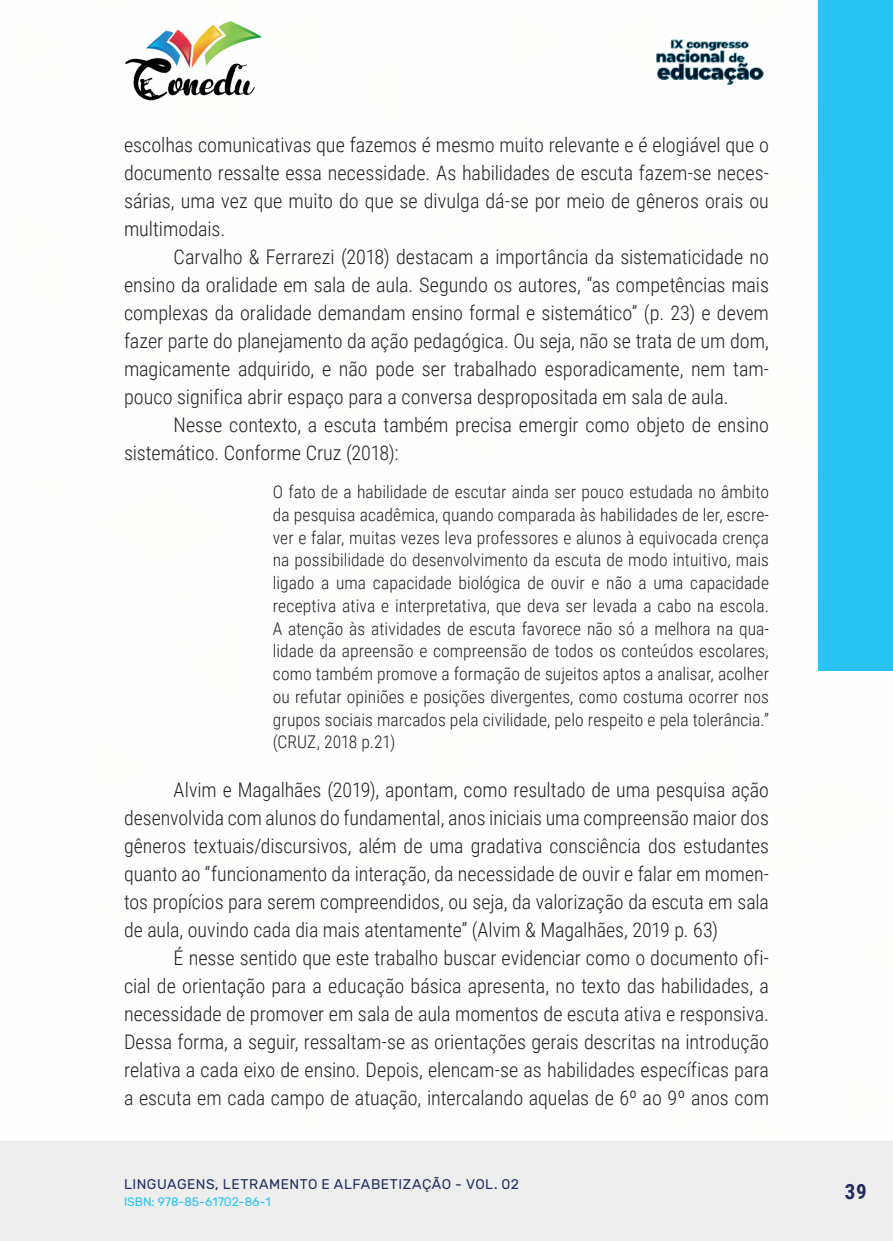
<style>
.page{position:relative;width:893px;height:1241px;background:#fff}
.page>*{position:absolute;margin:0;border:0;box-sizing:border-box;transform-origin:0 0}
.t1{font:700 21px "Roboto Condensed";color:#202d5e}
._9_CORPO{font:300 20.12px/28px "Roboto Condensed";color:#231f20;text-align:justify}
._16_CITACAO{font:300 17.5px/22.8px "Roboto Condensed";letter-spacing:.005em;color:#231f20;text-align:justify}
.t2{font:14px "Rubik";letter-spacing:.035em;color:#202d5e}
.t3{font:12.25px "Rubik";color:#29c4f3}
</style>
<div class="page">
<div style="left:0;top:1141px;width:893px;height:99px;background:#eeeeef"></div>
<div style="left:819px;top:0;width:74px;height:670px;background:#29c4f3"></div>
<img style="left:125px;top:20px;width:137px;height:81px">
<img style="left:656px;top:39px;width:108px;height:46px">
<p class="_9_CORPO" style="left:124px;top:130px;width:646px">escolhas comunicativas que fazemos é mesmo muito relevante e é elogiável que o documento ressalte essa necessidade. As habilidades de escuta fazem-se neces&shy;sárias, uma vez que muito do que se divulga dá-se por meio de gêneros orais ou multimodais.</p>
<p class="_9_CORPO" style="left:124px;top:242px;width:646px;text-indent:50px">Carvalho &amp; Ferrarezi (2018) destacam a importância da sistematicidade no ensino da oralidade em sala de aula. Segundo os autores, “as competências mais complexas da oralidade demandam ensino formal e sistemático” (p. 23) e devem fazer parte do planejamento da ação pedagógica. Ou seja, não se trata de um dom, magicamente adquirido, e não pode ser trabalhado esporadicamente, nem tam&shy;pouco significa abrir espaço para a conversa despropositada em sala de aula.</p>
<p class="_9_CORPO" style="left:124px;top:410px;width:646px;text-indent:50px">Nesse contexto, a escuta também precisa emergir como objeto de ensino sistemático. Conforme Cruz (2018):</p>
<p class="_16_CITACAO" style="left:273px;top:479px;width:498px">O fato de a habilidade de escutar ainda ser pouco estudada no âmbito da pesquisa acadêmica, quando comparada às habilidades de ler, escre&shy;ver e falar, muitas vezes leva professores e alunos à equivocada crença na possibilidade do desenvolvimento da escuta de modo intuitivo, mais ligado a uma capacidade biológica de ouvir e não a uma capacidade receptiva ativa e interpretativa, que deva ser levada a cabo na escola.<br>A atenção às atividades de escuta favorece não só a melhora na qua&shy;lidade da apreensão e compreensão de todos os conteúdos escolares, como também promove a formação de sujeitos aptos a analisar, acolher ou refutar opiniões e posições divergentes, como costuma ocorrer nos grupos sociais marcados pela civilidade, pelo respeito e pela tolerância.” (CRUZ, 2018 p.21)</p>
<p class="_9_CORPO" style="left:124px;top:774px;width:646px;text-indent:50px">Alvim e Magalhães (2019), apontam, como resultado de uma pesquisa ação desenvolvida com alunos do fundamental, anos iniciais uma compreensão maior dos gêneros textuais/discursivos, além de uma gradativa consciência dos estudantes quanto ao “funcionamento da interação, da necessidade de ouvir e falar em momen&shy;tos propícios para serem compreendidos, ou seja, da valorização da escuta em sala de aula, ouvindo cada dia mais atentamente” (Alvim &amp; Magalhães, 2019 p. 63)</p>
<p class="_9_CORPO" style="left:124px;top:942px;width:646px;text-indent:50px">É nesse sentido que este trabalho buscar evidenciar como o documento ofi&shy;cial de orientação para a educação básica apresenta, no texto das habilidades, a necessidade de promover em sala de aula momentos de escuta ativa e responsiva.<br>Dessa forma, a seguir, ressaltam-se as orientações gerais descritas na introdução relativa a cada eixo de ensino. Depois, elencam-se as habilidades específicas para a escuta em cada campo de atuação, intercalando aquelas de 6º ao 9º anos com</p>
<p class="t2" style="left:124px;top:1175px;width:396px">LINGUAGENS, LETRAMENTO E ALFABETIZAÇÃO - VOL. 02</p>
<p class="t3" style="left:124px;top:1194px;width:148px">ISBN: 978-85-61702-86-1</p>
<p class="t1" style="left:845px;top:1176px;width:23px">39</p>
</div>
